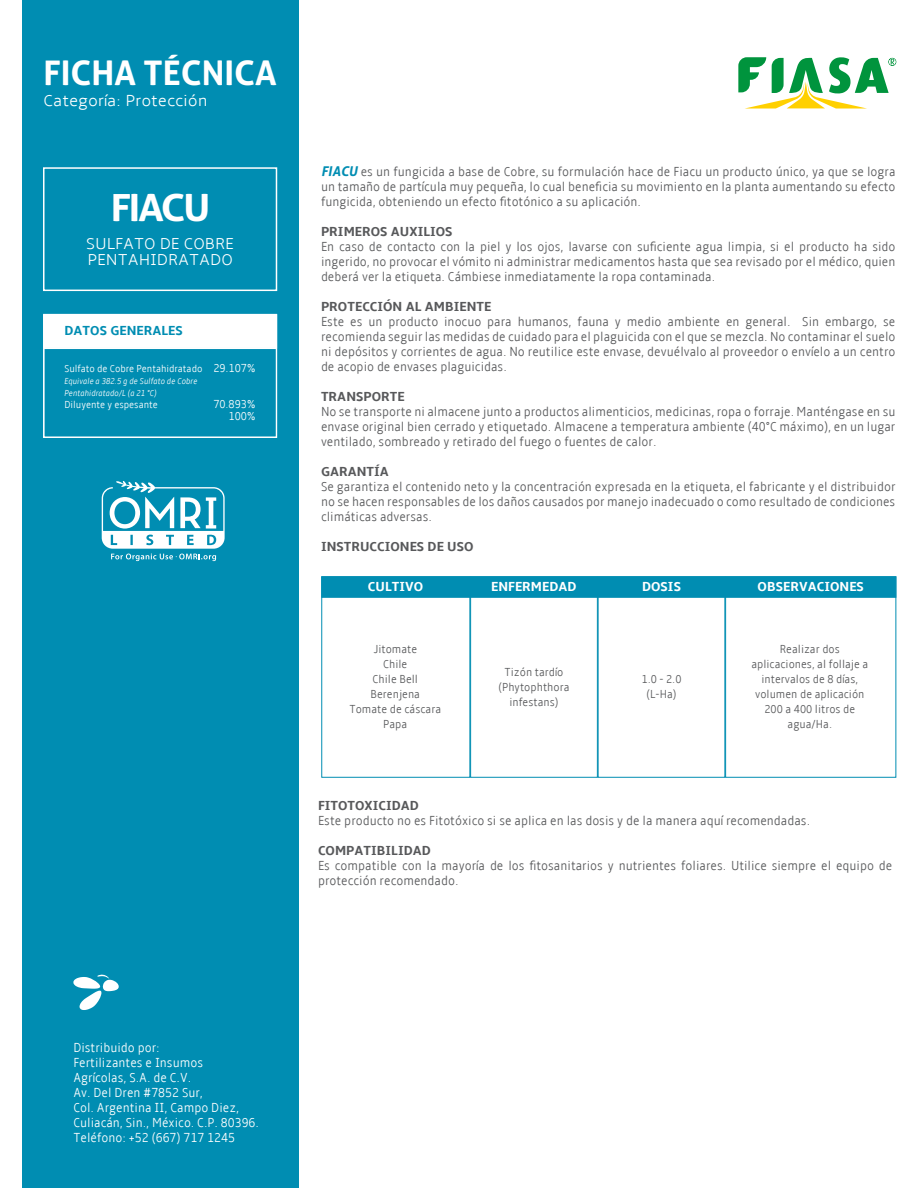
<style>
.page{position:relative;width:918px;height:1188px;background:#fff}
.page>*{position:absolute;margin:0;border:0;box-sizing:border-box;transform-origin:0 0}
.t1{font:700 37.5px "Aller";letter-spacing:-.05em;color:#fff;scale:1.07 1}
.t2{font:700 34.05px "Aller";color:#fff}
.t3{font:300 16.5px "Amble";color:#fff}
.t4{font:300 16.35px/16.4px "Amble";color:#fff}
.t5{font:300 condensed 13.5px/15px "Amble";letter-spacing:.005em;color:#58595b;text-align:justify}
.t6{font:300 condensed 13.5px/15px "Amble";letter-spacing:.005em;color:#fff}
.t7{font:700 13.5px "Amble";letter-spacing:.005em;color:#58595b}
.t8{font:700 13.5px "Amble";letter-spacing:.005em;color:#fff}
.t9{font:700 13.5px "Amble";letter-spacing:.005em;color:#008db2}
.t10{font:300 condensed 12px/15px "Amble";letter-spacing:.005em;color:#58595b;text-align:center}
.t11{font:300 condensed 12px/12px "Amble";color:#fff;text-align:right}
.t12{font:300 condensed 10.5px "Amble";color:#fff}
.t13{font:italic 300 condensed 9px/12px "Amble";color:#fff}
.s1{font-family:"Aller";font-weight:700;font-style:italic;font-stretch:normal;color:#008db2}
</style>
<div class="page">
<div style="left:22px;top:0;width:276px;height:1188px;background:#008db2"></div>
<svg style="left:738px;top:57px;width:158px;height:52px"></svg>
<div style="left:43px;top:348px;width:234px;height:90px;border:1px solid #fff"></div>
<div style="left:43px;top:167px;width:234px;height:124px;border:2px solid #fff"></div>
<div style="left:43px;top:314px;width:234px;height:34px;background:#fff"></div>
<div style="left:321px;top:576px;width:575px;height:22px;background:#008db2;border:1px solid #008db2"></div>
<div style="left:725px;top:576px;width:171px;height:202px;border:1px solid #008db2"></div>
<div style="left:470px;top:576px;width:128px;height:202px;border:1px solid #008db2"></div>
<div style="left:598px;top:576px;width:127px;height:202px;border:1px solid #008db2"></div>
<div style="left:321px;top:576px;width:149px;height:202px;border:1px solid #008db2"></div>
<svg style="left:73px;top:974px;width:46px;height:36px"></svg>
<svg style="left:102px;top:481px;width:123px;height:80px"></svg>
<h2 class="t2" style="left:43px;top:52px;width:235px">FICHA TÉCNICA</h2>
<p class="t3" style="left:43px;top:91px;width:166px">Categoría: Protección</p>
<h1 class="t1" style="left:111px;top:184px;width:95px">FIACU</h1>
<p class="t4" style="left:86px;top:236px;width:149px">SULFATO DE COBRE<br>PENTAHIDRATADO</p>
<p class="t9" style="left:64px;top:323px;width:120px">DATOS GENERALES</p>
<p class="t12" style="left:64px;top:363px;width:139px">Sulfato de Cobre Pentahidratado</p>
<p class="t13" style="left:64px;top:375px;width:135px">Equivale a 382.5 g de Sulfato de Cobre<br>Pentahidratado/L (a 21 °C)</p>
<p class="t12" style="left:64px;top:399px;width:95px">Diluyente y espesante</p>
<p class="t11" style="left:213px;top:362px;width:44px">29.107%</p>
<p class="t11" style="left:213px;top:398px;width:44px">70.893%<br>100%</p>
<p class="t5" style="left:321px;top:165px;width:576px"><span class="s1">FIACU</span> es un fungicida a base de Cobre, su formulación hace de Fiacu un producto único, ya que se logra un tamaño de partícula muy pequeña, lo cual beneficia su movimiento en la planta aumentando su efecto fungicida, obteniendo un efecto fitotónico a su aplicación.</p>
<p class="t7" style="left:321px;top:224px;width:133px">PRIMEROS AUXILIOS</p>
<p class="t5" style="left:321px;top:240px;width:576px">En caso de contacto con la piel y los ojos, lavarse con suficiente agua limpia, si el producto ha sido ingerido, no provocar el vómito ni administrar medicamentos hasta que sea revisado por el médico, quien deberá ver la etiqueta. Cámbiese inmediatamente la ropa contaminada.</p>
<p class="t7" style="left:321px;top:299px;width:172px">PROTECCIÓN AL AMBIENTE</p>
<p class="t5" style="left:321px;top:315px;width:576px">Este es un producto inocuo para humanos, fauna y medio ambiente en general. Sin embargo, se recomienda seguir las medidas de cuidado para el plaguicida con el que se mezcla. No contaminar el suelo ni depósitos y corrientes de agua. No reutilice este envase, devuélvalo al proveedor o envíelo a un centro de acopio de envases plaguicidas.</p>
<p class="t7" style="left:321px;top:389px;width:85px">TRANSPORTE</p>
<p class="t5" style="left:321px;top:405px;width:576px">No se transporte ni almacene junto a productos alimenticios, medicinas, ropa o forraje. Manténgase en su envase original bien cerrado y etiquetado. Almacene a temperatura ambiente (40°C máximo), en un lugar ventilado, sombreado y retirado del fuego o fuentes de calor.</p>
<p class="t7" style="left:321px;top:464px;width:69px">GARANTÍA</p>
<p class="t5" style="left:321px;top:480px;width:576px">Se garantiza el contenido neto y la concentración expresada en la etiqueta, el fabricante y el distribuidor no se hacen responsables de los daños causados por manejo inadecuado o como resultado de condiciones climáticas adversas.</p>
<p class="t7" style="left:321px;top:539px;width:154px">INSTRUCCIONES DE USO</p>
<p class="t8" style="left:368px;top:579px;width:57px">CULTIVO</p>
<p class="t8" style="left:491px;top:579px;width:87px">ENFERMEDAD</p>
<p class="t8" style="left:642px;top:579px;width:40px">DOSIS</p>
<p class="t8" style="left:758px;top:579px;width:108px">OBSERVACIONES</p>
<p class="t10" style="left:349px;top:642px;width:93px">Jitomate<br>Chile<br>Chile Bell<br>Berenjena<br>Tomate de cáscara<br>Papa</p>
<p class="t10" style="left:498px;top:664px;width:72px">Tizón tardío (Phytophthora infestans)</p>
<p class="t10" style="left:641px;top:672px;width:41px">1.0 - 2.0 (L-Ha)</p>
<p class="t10" style="left:751px;top:642px;width:118px">Realizar dos aplicaciones, al follaje a intervalos de 8 días, volumen de aplicación<br>200 a 400 litros de agua/Ha.</p>
<p class="t7" style="left:318px;top:798px;width:103px">FITOTOXICIDAD</p>
<p class="t5" style="left:318px;top:813px;width:494px">Este producto no es Fitotóxico si se aplica en las dosis y de la manera aquí recomendadas.</p>
<p class="t7" style="left:318px;top:843px;width:114px">COMPATIBILIDAD</p>
<p class="t5" style="left:318px;top:858px;width:576px">Es compatible con la mayoría de los fitosanitarios y nutrientes foliares. Utilice siempre el equipo de protección recomendado.</p>
<p class="t6" style="left:73px;top:1040px;width:187px">Distribuido por:<br>Fertilizantes e Insumos<br>Agrícolas, S.A. de C.V.<br>Av. Del Dren #7852 Sur,<br>Col. Argentina II, Campo Diez,<br>Culiacán, Sin., México. C.P. 80396.<br>Teléfono: +52 (667) 717 1245</p>
</div>
